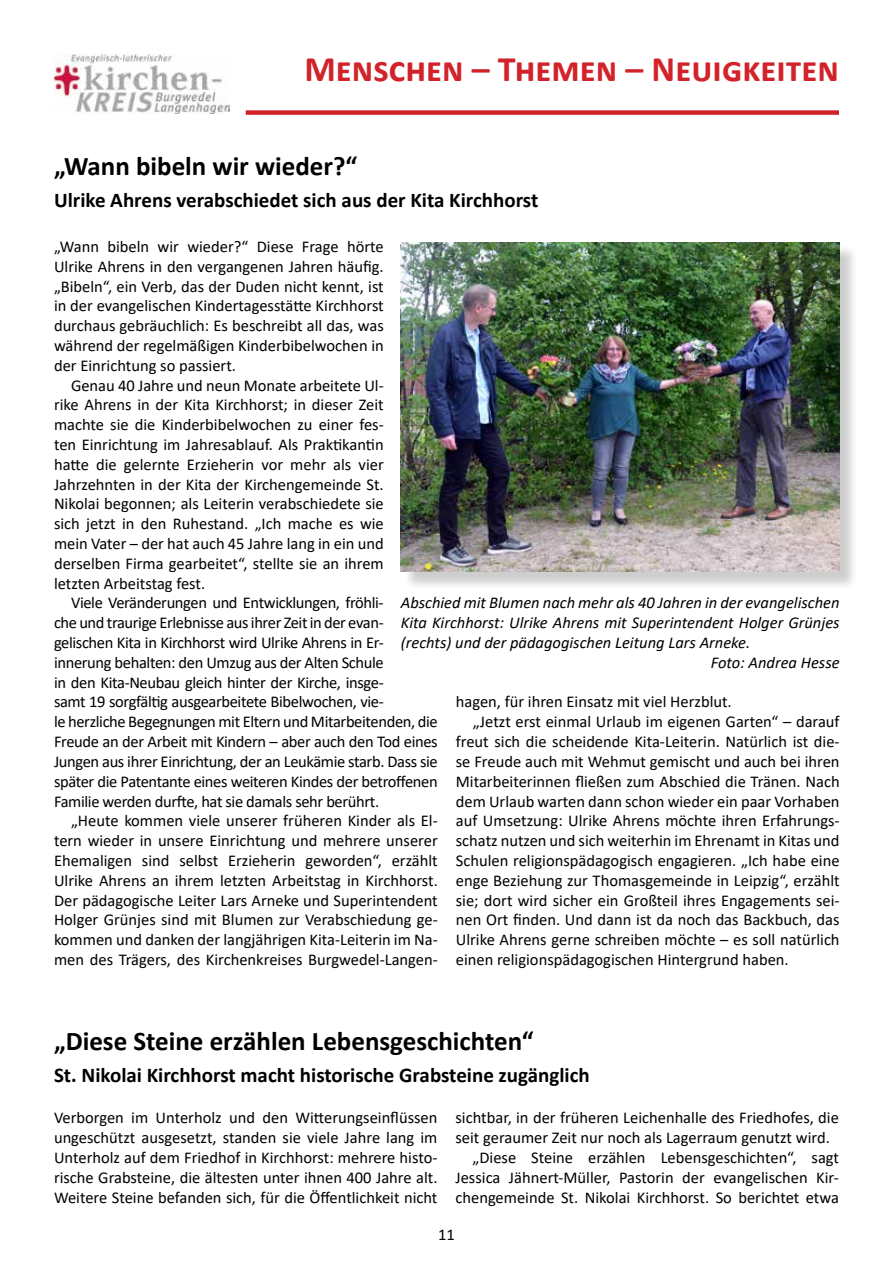
<style>
.page{position:relative;width:893px;height:1263px;background:#fff}
.page>*{position:absolute;margin:0;border:0;box-sizing:border-box;transform-origin:0 0}
.t1{font:700 36px "Calibri";color:#d2232a}
.t2{font:700 27px "Calibri";color:#000}
.t3{font:700 21px "Calibri";color:#000}
.t4{font:16.5px/19.8px "Calibri";color:#000;text-align:justify}
.t5{font:16.5px/19.8px "Calibri";letter-spacing:-.02em;color:#000}
.t6{font:italic 16.5px "Calibri";color:#000}
</style>
<div class="page">
<img style="left:54px;top:54px;width:176px;height:59px">
<div style="left:246px;top:110px;width:593px;height:5px;background:#d2232a"></div>
<div style="left:403px;top:245px;width:455px;height:345px;background:#000;opacity:.2"></div>
<img style="left:401px;top:242px;width:439px;height:329px">
<h1 class="t1" style="left:304px;top:44px;width:536px">Menschen – Themen – Neuigkeiten</h1>
<h2 class="t2" style="left:54px;top:147px;width:305px">„Wann bibeln wir wieder?“</h2>
<p class="t3" style="left:54px;top:185px;width:486px">Ulrike Ahrens verabschiedet sich aus der Kita Kirchhorst</p>
<p class="t4" style="left:54px;top:236px;width:331px">„Wann bibeln wir wieder?“ Diese Frage hörte Ulrike Ahrens in den vergangenen Jahren häufig. „Bibeln“, ein Verb, das der Duden nicht kennt, ist in der evangelischen Kindertagesstätte Kirchhorst durchaus gebräuchlich: Es beschreibt all das, was während der regelmäßigen Kinderbibelwochen in der Einrichtung so passiert.</p>
<p class="t4" style="left:54px;top:375px;width:331px;text-indent:17px">Genau 40 Jahre und neun Monate arbeitete Ul&shy;rike Ahrens in der Kita Kirchhorst; in dieser Zeit machte sie die Kinderbibelwochen zu einer fes&shy;ten Einrichtung im Jahresablauf. Als Praktikantin hatte die gelernte Erzieherin vor mehr als vier Jahrzehnten in der Kita der Kirchengemeinde St.<br>Nikolai begonnen; als Leiterin verabschiedete sie sich jetzt in den Ruhestand. „Ich mache es wie mein Vater – der hat auch 45 Jahre lang in ein und derselben Firma gearbeitet“, stellte sie an ihrem letzten Arbeitstag fest.</p>
<p class="t5" style="left:54px;top:593px;width:385px;text-indent:17px">Viele Veränderungen und Entwicklungen, fröhli-<br>che und traurige Erlebnisse aus ihrer Zeit in der evan&shy;gelischen Kita in Kirchhorst wird Ulrike Ahrens in Er&shy;innerung behalten: den Umzug aus der Alten Schule<br>in den Kita-Neubau gleich hinter der Kirche, insge-<br>samt 19 sorgfältig ausgearbeitete Bibelwochen, vie-<br>le herzliche Begegnungen mit Eltern und Mitarbeitenden, die Freude an der Arbeit mit Kindern – aber auch den Tod eines Jungen aus ihrer Einrichtung, der an Leukämie starb. Dass sie später die Patentante eines weiteren Kindes der betroffenen Familie werden durfte, hat sie damals sehr berührt.</p>
<p class="t4" style="left:54px;top:810px;width:385px;text-indent:17px">„Heute kommen viele unserer früheren Kinder als El&shy;tern wieder in unsere Einrichtung und mehrere unserer Ehemaligen sind selbst Erzieherin geworden“, erzählt Ulrike Ahrens an ihrem letzten Arbeitstag in Kirchhorst.<br>Der pädagogische Leiter Lars Arneke und Superintendent Holger Grünjes sind mit Blumen zur Verabschiedung ge&shy;kommen und danken der langjährigen Kita-Leiterin im Na&shy;men des Trägers, des Kirchenkreises Burgwedel-Langen-</p>
<p class="t6" style="left:401px;top:591px;width:440px">Abschied mit Blumen nach mehr als 40 Jahren in der evangelischen</p>
<p class="t6" style="left:401px;top:611px;width:440px">Kita Kirchhorst: Ulrike Ahrens mit Superintendent Holger Grünjes</p>
<p class="t6" style="left:401px;top:631px;width:351px">(rechts) und der pädagogischen Leitung Lars Arneke.</p>
<p class="t6" style="left:711px;top:651px;width:130px">Foto: Andrea Hesse</p>
<p class="t4" style="left:456px;top:692px;width:277px">hagen, für ihren Einsatz mit viel Herzblut.</p>
<p class="t4" style="left:473px;top:711px;width:368px">„Jetzt erst einmal Urlaub im eigenen Garten“ – darauf</p>
<p class="t4" style="left:456px;top:731px;width:385px">freut sich die scheidende Kita-Leiterin. Natürlich ist die-</p>
<p class="t4" style="left:456px;top:751px;width:385px">se Freude auch mit Wehmut gemischt und auch bei ihren</p>
<p class="t4" style="left:456px;top:771px;width:385px">Mitarbeiterinnen fließen zum Abschied die Tränen. Nach</p>
<p class="t4" style="left:456px;top:791px;width:385px">dem Urlaub warten dann schon wieder ein paar Vorhaben</p>
<p class="t4" style="left:456px;top:810px;width:385px">auf Umsetzung: Ulrike Ahrens möchte ihren Erfahrungs-</p>
<p class="t4" style="left:456px;top:830px;width:385px">schatz nutzen und sich weiterhin im Ehrenamt in Kitas und</p>
<p class="t4" style="left:456px;top:850px;width:385px">Schulen religionspädagogisch engagieren. „Ich habe eine</p>
<p class="t4" style="left:456px;top:870px;width:385px">enge Beziehung zur Thomasgemeinde in Leipzig“, erzählt</p>
<p class="t4" style="left:456px;top:890px;width:385px">sie; dort wird sicher ein Großteil ihres Engagements sei-</p>
<p class="t4" style="left:456px;top:909px;width:385px">nen Ort finden. Und dann ist da noch das Backbuch, das</p>
<p class="t4" style="left:456px;top:929px;width:385px">Ulrike Ahrens gerne schreiben möchte – es soll natürlich</p>
<p class="t4" style="left:456px;top:949px;width:334px">einen religionspädagogischen Hintergrund haben.</p>
<h2 class="t2" style="left:54px;top:1022px;width:481px">„Diese Steine erzählen Lebensgeschichten“</h2>
<p class="t3" style="left:54px;top:1060px;width:537px">St. Nikolai Kirchhorst macht historische Grabsteine zugänglich</p>
<p class="t4" style="left:54px;top:1107px;width:385px">Verborgen im Unterholz und den Witterungseinflüssen ungeschützt ausgesetzt, standen sie viele Jahre lang im Unterholz auf dem Friedhof in Kirchhorst: mehrere histo&shy;rische Grabsteine, die ältesten unter ihnen 400 Jahre alt.<br>Weitere Steine befanden sich, für die Öffentlichkeit nicht</p>
<p class="t4" style="left:455px;top:1107px;width:385px">sichtbar, in der früheren Leichenhalle des Friedhofes, die</p>
<p class="t4" style="left:455px;top:1127px;width:376px">seit geraumer Zeit nur noch als Lagerraum genutzt wird.</p>
<p class="t4" style="left:472px;top:1147px;width:368px">„Diese Steine erzählen Lebensgeschichten“, sagt</p>
<p class="t4" style="left:455px;top:1167px;width:385px">Jessica Jähnert-Müller, Pastorin der evangelischen Kir-</p>
<p class="t4" style="left:455px;top:1187px;width:385px">chengemeinde St. Nikolai Kirchhorst. So berichtet etwa</p>
<p class="t4" style="left:438px;top:1224px;width:18px">11</p>
</div>
